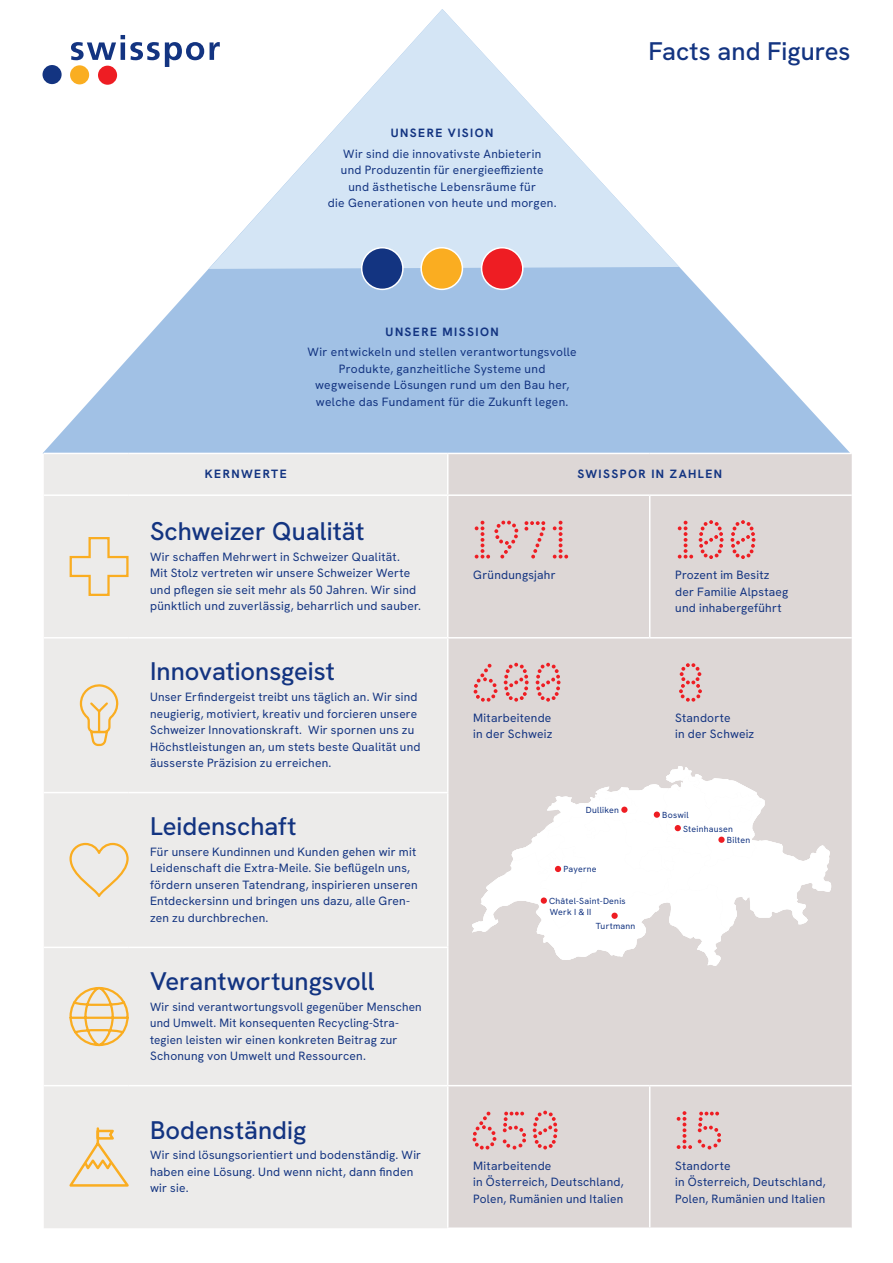
<style>
.page{position:relative;width:893px;height:1263px;background:#fff}
.page>*{position:absolute;margin:0;border:0;box-sizing:border-box;transform-origin:0 0}
.t1{font:700 54px "Beretta Sans";letter-spacing:-.015em;color:#ee1d23}
.t2{font:500 25.5px "Hanken Grotesk";color:#133481}
.t3{font:12px/16.5px "Hanken Grotesk";letter-spacing:.02em;color:#133481}
.t4{font:700 12px "Hanken Grotesk";letter-spacing:.12em;color:#133481}
.t5{font:8.85px/10.5px "Hanken Grotesk";letter-spacing:.03em;color:#133481}
</style>
<div class="page">
<svg style="left:43px;top:35px;width:807px;height:418px;fill:#a1c1e5"></svg>
<svg style="left:209px;top:9px;width:470px;height:260px"></svg>
<div style="left:362px;top:248px;width:41px;height:41px;background:#133481;border-radius:50%"></div>
<div style="left:361px;top:247px;width:43px;height:43px;border:2px solid #fff;border-radius:50%"></div>
<div style="left:421px;top:248px;width:41px;height:41px;background:#faad21;border-radius:50%"></div>
<div style="left:420px;top:247px;width:43px;height:43px;border:2px solid #fff;border-radius:50%"></div>
<div style="left:482px;top:248px;width:41px;height:41px;background:#ee1d23;border-radius:50%"></div>
<div style="left:481px;top:247px;width:42px;height:43px;border:2px solid #fff;border-radius:50%"></div>
<div style="left:44px;top:454px;width:403px;height:774px;background:#ecebea"></div>
<div style="left:448px;top:454px;width:404px;height:773px;background:#ddd7d6"></div>
<hr style="left:44px;top:637px;width:85px;height:1px;background:#fff">
<hr style="left:129px;top:637px;width:319px;height:1px;background:#fff">
<hr style="left:44px;top:792px;width:85px;height:1px;background:#fff">
<hr style="left:129px;top:792px;width:319px;height:1px;background:#fff">
<hr style="left:44px;top:947px;width:85px;height:1px;background:#fff">
<hr style="left:129px;top:947px;width:319px;height:1px;background:#fff">
<hr style="left:44px;top:1085px;width:85px;height:1px;background:#fff">
<hr style="left:129px;top:1085px;width:319px;height:1px;background:#fff">
<hr style="left:44px;top:494px;width:85px;height:2px;background:#fff">
<hr style="left:129px;top:494px;width:319px;height:2px;background:#fff">
<hr style="left:448px;top:494px;width:202px;height:2px;background:#fff">
<hr style="left:650px;top:494px;width:202px;height:2px;background:#fff">
<hr style="left:649px;top:496px;width:1px;height:141px;background:#fff">
<hr style="left:448px;top:1085px;width:202px;height:1px;background:#fff">
<hr style="left:650px;top:1085px;width:202px;height:1px;background:#fff">
<hr style="left:649px;top:1086px;width:1px;height:141px;background:#fff">
<hr style="left:448px;top:637px;width:202px;height:1px;background:#fff">
<hr style="left:650px;top:637px;width:202px;height:1px;background:#fff">
<svg style="left:68px;top:121px;width:62px;height:780px"></svg>
<svg style="left:68px;top:986px;width:62px;height:61px;background:#efdab5"></svg>
<svg style="left:66px;top:1126px;width:66px;height:62px;background:#eee1cb"></svg>
<svg style="left:472px;top:766px;width:359px;height:200px"></svg>
<p class="t4" style="left:391px;top:125px;width:104px">UNSERE VISION</p>
<p class="t3" style="left:328px;top:145px;width:230px;text-align:center">Wir sind die innovativste Anbieterin<br>und Produzentin für energieeffiziente<br>und ästhetische Lebensräume für<br>die Generationen von heute und morgen.</p>
<p class="t4" style="left:386px;top:324px;width:115px">UNSERE MISSION</p>
<p class="t3" style="left:308px;top:344px;width:271px;text-align:center">Wir entwickeln und stellen verantwortungsvolle Produkte, ganzheitliche Systeme und wegweisende Lösungen rund um den Bau her, welche das Fundament für die Zukunft legen.</p>
<h2 class="t2" style="left:648px;top:35px;width:203px">Facts and Figures</h2>
<p class="t4" style="left:205px;top:466px;width:83px">KERNWERTE</p>
<p class="t4" style="left:577px;top:466px;width:146px">SWISSPOR IN ZAHLEN</p>
<h2 class="t2" style="left:150px;top:514px;width:216px">Schweizer Qualität</h2>
<p class="t3" style="left:150px;top:548px;width:273px">Wir schaffen Mehrwert in Schweizer Qualität.<br>Mit Stolz vertreten wir unsere Schweizer Werte und pflegen sie seit mehr als 50 Jahren. Wir sind pünktlich und zuverlässig, beharrlich und sauber.</p>
<h2 class="t2" style="left:150px;top:655px;width:186px">Innovationsgeist</h2>
<p class="t3" style="left:150px;top:688px;width:272px">Unser Erfindergeist treibt uns täglich an. Wir sind neugierig, motiviert, kreativ und forcieren unsere Schweizer Innovationskraft. Wir spornen uns zu Höchstleistungen an, um stets beste Qualität und äusserste Präzision zu erreichen.</p>
<h2 class="t2" style="left:150px;top:810px;width:148px">Leidenschaft</h2>
<p class="t3" style="left:150px;top:843px;width:269px">Für unsere Kundinnen und Kunden gehen wir mit Leidenschaft die Extra-Meile. Sie beflügeln uns, fördern unseren Tatendrang, inspirieren unseren Entdeckersinn und bringen uns dazu, alle Gren&shy;zen zu durchbrechen.</p>
<h2 class="t2" style="left:150px;top:964px;width:226px">Verantwortungsvoll</h2>
<p class="t3" style="left:150px;top:998px;width:273px">Wir sind verantwortungsvoll gegenüber Menschen und Umwelt. Mit konsequenten Recycling-Stra&shy;tegien leisten wir einen konkreten Beitrag zur Schonung von Umwelt und Ressourcen.</p>
<h2 class="t2" style="left:150px;top:1113px;width:158px">Bodenständig</h2>
<p class="t3" style="left:150px;top:1147px;width:273px">Wir sind lösungsorientiert und bodenständig. Wir haben eine Lösung. Und wenn nicht, dann finden wir sie.</p>
<h1 class="t1" style="left:470px;top:499px;width:104px">1971</h1>
<p class="t3" style="left:473px;top:567px;width:84px">Gründungsjahr</p>
<h1 class="t1" style="left:471px;top:642px;width:95px">600</h1>
<p class="t3" style="left:473px;top:709px;width:81px">Mitarbeitende in der Schweiz</p>
<p class="t5" style="left:586px;top:804px;width:35px">Dulliken</p>
<p class="t5" style="left:563px;top:864px;width:35px">Payerne</p>
<p class="t5" style="left:549px;top:895px;width:78px">Châtel-Saint-Denis<br>Werk I &amp; II</p>
<p class="t5" style="left:596px;top:920px;width:41px">Turtmann</p>
<h1 class="t1" style="left:673px;top:499px;width:88px">100</h1>
<p class="t3" style="left:675px;top:567px;width:114px">Prozent im Besitz der Familie Alpstaeg und inhabergeführt</p>
<h1 class="t1" style="left:675px;top:642px;width:32px">8</h1>
<p class="t3" style="left:675px;top:709px;width:81px">Standorte<br>in der Schweiz</p>
<p class="t5" style="left:662px;top:809px;width:28px">Boswil</p>
<p class="t5" style="left:683px;top:823px;width:51px">Steinhausen</p>
<p class="t5" style="left:727px;top:835px;width:25px">Bilten</p>
<h1 class="t1" style="left:470px;top:1090px;width:93px">650</h1>
<p class="t3" style="left:473px;top:1157px;width:152px">Mitarbeitende<br>in Österreich, Deutschland,<br>Polen, Rumänien und Italien</p>
<h1 class="t1" style="left:672px;top:1090px;width:54px">15</h1>
<p class="t3" style="left:675px;top:1157px;width:152px">Standorte<br>in Österreich, Deutschland,<br>Polen, Rumänien und Italien</p>
</div>
